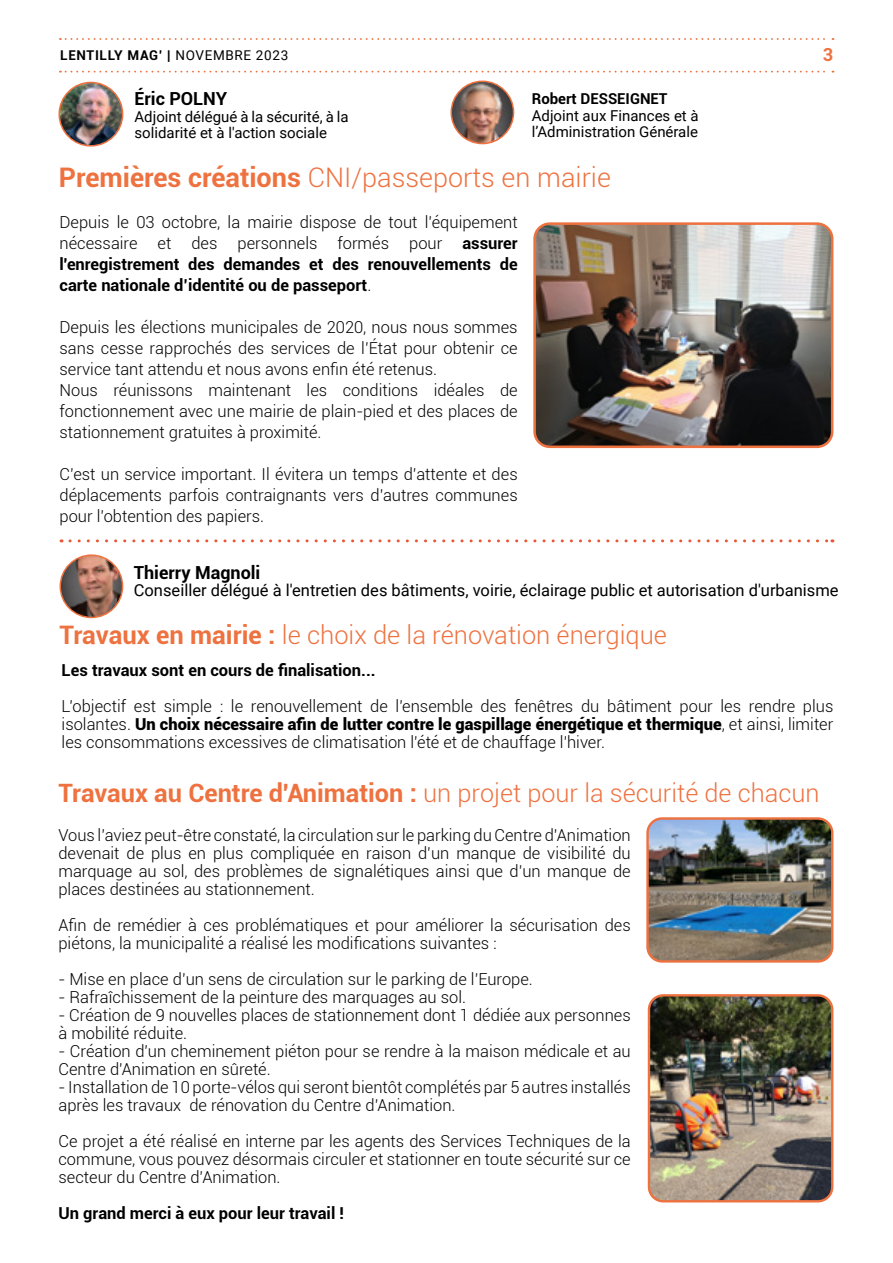
<style>
.page{position:relative;width:893px;height:1263px;background:#fff}
.page>*{position:absolute;margin:0;border:0;box-sizing:border-box;transform-origin:0 0}
.t1{font:300 27px "Roboto";color:#ee7240}
.t2{font:300 25.5px "Roboto";color:#ee7240}
.t3{font:300 25.35px "Roboto";color:#ee7240}
.t4{font:700 18px "Roboto";color:#000}
.t5{font:700 18px "Roboto";color:#ee7240}
.t6{font:300 16.5px/18px "Roboto";color:#000}
.t7{font:700 16.5px/21px "Roboto";color:#000;text-align:justify}
.t8{font:16.5px "Roboto";color:#000}
.t9{font:15px/16.5px "Roboto";color:#000}
.t10{font:700 15px "Roboto";color:#000}
.t11{font:700 13.5px "Roboto";letter-spacing:.05em;color:#000}
.s1{font-weight:400}
.s2{font-weight:700}
.s3{font-weight:300}
.s4{font-weight:900}
</style>
<div class="page">
<svg style="left:60px;top:38px;width:773px;height:2px"></svg>
<svg style="left:60px;top:71px;width:773px;height:2px"></svg>
<img style="left:59px;top:82px;width:64px;height:64px;border-radius:32px">
<div style="left:58px;top:82px;width:65px;height:65px;border:2px solid #ee7240;border-radius:50%"></div>
<img style="left:537px;top:226px;width:295px;height:221px">
<div style="left:533px;top:222px;width:300px;height:226px;border:3px solid #ee7240;border-radius:15px"></div>
<img style="left:649px;top:820px;width:181px;height:140px">
<div style="left:646px;top:817px;width:187px;height:146px;border:2px solid #ee7240;border-radius:14px"></div>
<img style="left:649px;top:997px;width:183px;height:204px">
<div style="left:648px;top:994px;width:185px;height:208px;border:2px solid #ee7240;border-radius:14px"></div>
<img style="left:60px;top:555px;width:63px;height:62px;border-radius:31px">
<div style="left:60px;top:554px;width:63px;height:64px;border:2px solid #ee7240;border-radius:50%"></div>
<svg style="left:70px;top:539px;width:763px;height:3px"></svg>
<img style="left:451px;top:81px;width:63px;height:63px;border-radius:31px">
<div style="left:450px;top:81px;width:64px;height:63px;border:2px solid #ee7240;border-radius:50%"></div>
<p class="t11" style="left:60px;top:46px;width:230px">LENTILLY MAG’ | <span class="s1">NOVEMBRE 2023</span></p>
<p class="t5" style="left:823px;top:41px;width:12px">3</p>
<p class="t4" style="left:135px;top:86px;width:94px">Éric POLNY</p>
<p class="t9" style="left:135px;top:108px;width:216px">Adjoint délégué à la sécurité, à la solidarité et à l'action sociale</p>
<h1 class="t1" style="left:59px;top:159px;width:553px"><span class="s2">Premières créations</span> CNI/passeports en mairie</h1>
<p class="t10" style="left:532px;top:88px;width:137px">Robert DESSEIGNET</p>
<p class="t9" style="left:532px;top:107px;width:168px">Adjoint aux Finances et à l’Administration Générale</p>
<p class="t7" style="left:60px;top:211px;width:460px"><span class="s3">Depuis le 03 octobre, la mairie dispose de tout l’équipement nécessaire et des personnels formés pour</span> assurer l'enregistrement des demandes et des renouvellements de carte nationale d’identité ou de passeport<span class="s3">.</span></p>
<p class="t6" style="left:60px;top:316px;width:460px;line-height:21px">Depuis les élections municipales de 2020, nous nous sommes sans cesse rapprochés des services de l’État pour obtenir ce service tant attendu et nous avons enfin été retenus.<br>Nous réunissons maintenant les conditions idéales de fonctionnement avec une mairie de plain-pied et des places de stationnement gratuites à proximité.</p>
<p class="t6" style="left:60px;top:463px;width:460px;line-height:21px;text-align:justify">C’est un service important. Il évitera un temps d’attente et des déplacements parfois contraignants vers d’autres communes pour l’obtention des papiers.</p>
<p class="t4" style="left:134px;top:560px;width:128px">Thierry Magnoli</p>
<p class="t8" style="left:134px;top:578px;width:706px">Conseiller délégué à l'entretien des bâtiments, voirie, éclairage public et autorisation d'urbanisme</p>
<h2 class="t2" style="left:60px;top:618px;width:609px"><span class="s2">Travaux en mairie :</span> le choix de la rénovation énergique</h2>
<p class="t7" style="left:62px;top:658px;width:315px">Les travaux sont en cours de finalisation...</p>
<p class="t6" style="left:62px;top:696px;width:773px;text-align:justify">L'objectif est simple : le renouvellement de l'ensemble des fenêtres du bâtiment pour les rendre plus isolantes. <span class="s4">Un choix nécessaire afin de lutter contre le gaspillage énergétique et thermique</span>, et ainsi, limiter les consommations excessives de climatisation l'été et de chauffage l'hiver.</p>
<h3 class="t3" style="left:58px;top:776px;width:763px"><span class="s2">Travaux au Centre d'Animation :</span> un projet pour la sécurité de chacun</h3>
<p class="t6" style="left:58px;top:825px;width:574px;text-align:justify">Vous l’aviez peut-être constaté, la circulation sur le parking du Centre d’Animation devenait de plus en plus compliquée en raison d’un manque de visibilité du marquage au sol, des problèmes de signalétiques ainsi que d’un manque de places destinées au stationnement.</p>
<p class="t6" style="left:58px;top:915px;width:574px">Afin de remédier à ces problématiques et pour améliorer la sécurisation des piétons, la municipalité a réalisé les modifications suivantes :</p>
<p class="t6" style="left:58px;top:969px;width:476px">- Mise en place d’un sens de circulation sur le parking de l’Europe.</p>
<p class="t6" style="left:58px;top:987px;width:409px">- Rafraîchissement de la peinture des marquages au sol.</p>
<p class="t6" style="left:58px;top:1005px;width:574px">- Création de 9 nouvelles places de stationnement dont 1 dédiée aux personnes à mobilité réduite.</p>
<p class="t6" style="left:58px;top:1041px;width:574px">- Création d'un cheminement piéton pour se rendre à la maison médicale et au<br>Centre d'Animation en sûreté.</p>
<p class="t6" style="left:58px;top:1077px;width:574px">- Installation de 10 porte-vélos qui seront bientôt complétés par 5 autres installés après les travaux de rénovation du Centre d’Animation.</p>
<p class="t6" style="left:58px;top:1131px;width:574px;text-align:justify">Ce projet a été réalisé en interne par les agents des Services Techniques de la commune, vous pouvez désormais circuler et stationner en toute sécurité sur ce secteur du Centre d’Animation.</p>
<p class="t7" style="left:58px;top:1202px;width:287px">Un grand merci à eux pour leur travail !</p>
</div>
